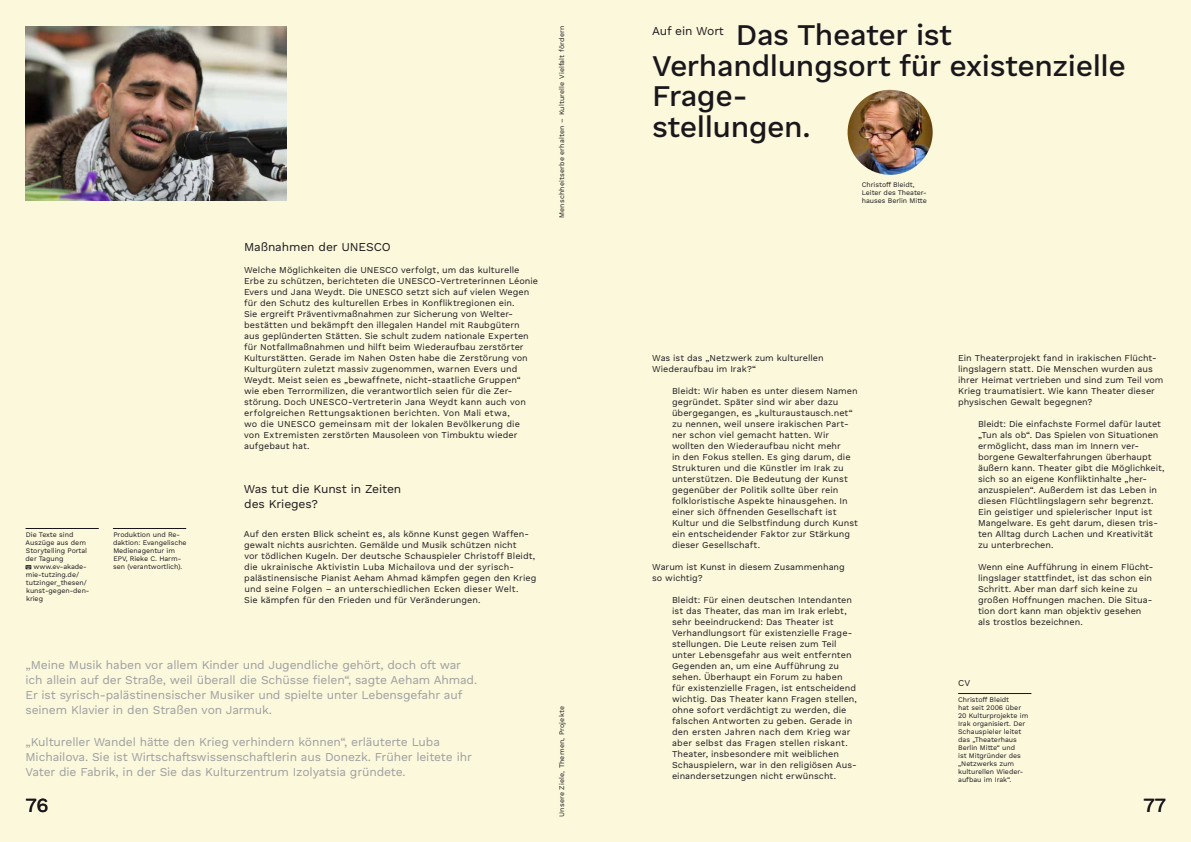
<style>
.page{position:relative;width:1191px;height:842px;background:#fbf8dc}
.page>*{position:absolute;margin:0;border:0;box-sizing:border-box;transform-origin:0 0}
.t1{font:500 30px/30.5px "Work Sans DUK";letter-spacing:-.015em;color:#1a171c}
.t2{font:500 20px "Work Sans DUK";color:#1a171c}
.t3{font:20px "Work Sans DUK";color:#1a171c}
.t4{font:12px/15px "Work Sans DUK";letter-spacing:-.01em;color:#9c9e9f}
.t5{font:12px/15px "Work Sans DUK";letter-spacing:-.01em;color:#1a171c}
.t6{font:9px/11px "Work Sans DUK";letter-spacing:.005em;color:#1a171c}
.t7{font:7px/8px "Work Sans DUK";letter-spacing:-.005em;color:#1a171c}
.t8{font:7px "Work Sans DUK";letter-spacing:.02em;color:#1a171c}
</style>
<div class="page">
<img style="left:847px;top:90px;width:85px;height:85px;border-radius:43px">
<hr style="left:26px;top:528px;width:73px;height:1px;background:#1a171c">
<svg style="left:26px;top:565px;width:5px;height:4px"></svg>
<hr style="left:958px;top:693px;width:73px;height:1px;background:#1a171c">
<hr style="left:113px;top:528px;width:73px;height:1px;background:#1a171c">
<img style="left:25px;top:26px;width:261px;height:174px">
<p class="t7" style="left:26px;top:531px;width:63px">Die Texte sind<br>Auszüge aus dem<br>Storytelling Portal der Tagung</p>
<p class="t7" style="left:26px;top:563px;width:65px;text-indent:8px">www.ev-akade&shy;mie-tutzing.de/ tutzinger_thesen/ kunst-gegen-den&shy;krieg</p>
<p class="t7" style="left:113px;top:531px;width:75px">Produktion und Re&shy;daktion: Evangelische<br>Medienagentur im<br>EPV, Rieke C. Harm&shy;sen (verantwortlich).</p>
<h3 class="t5" style="left:244px;top:240px;width:148px">Maßnahmen der UNESCO</h3>
<p class="t6" style="left:244px;top:265px;width:295px">Welche Möglichkeiten die UNESCO verfolgt, um das kulturelle Erbe zu schützen, berichteten die UNESCO-Vertreterinnen Léonie Evers und Jana Weydt. Die UNESCO setzt sich auf vielen Wegen für den Schutz des kulturellen Erbes in Konfliktregionen ein.<br>Sie ergreift Präventivmaßnahmen zur Sicherung von Welter&shy;bestätten und bekämpft den illegalen Handel mit Raubgütern<br>aus geplünderten Stätten. Sie schult zudem nationale Experten für Notfallmaßnahmen und hilft beim Wiederaufbau zerstörter Kulturstätten. Gerade im Nahen Osten habe die Zerstörung von Kulturgütern zuletzt massiv zugenommen, warnen Evers und Weydt. Meist seien es „bewaffnete, nicht-staatliche Gruppen“ wie eben Terrormilizen, die verantwortlich seien für die Zer&shy;störung. Doch UNESCO-Vertreterin Jana Weydt kann auch von erfolgreichen Rettungsaktionen berichten. Von Mali etwa,<br>wo die UNESCO gemeinsam mit der lokalen Bevölkerung die von Extremisten zerstörten Mausoleen von Timbuktu wieder aufgebaut hat.</p>
<h3 class="t5" style="left:244px;top:482px;width:159px">Was tut die Kunst in Zeiten des Krieges?</h3>
<p class="t6" style="left:244px;top:529px;width:294px">Auf den ersten Blick scheint es, als könne Kunst gegen Waffen&shy;gewalt nichts ausrichten. Gemälde und Musik schützen nicht<br>vor tödlichen Kugeln. Der deutsche Schauspieler Christoff Bleidt, die ukrainische Aktivistin Luba Michailova und der syrisch&shy;palästinensische Pianist Aeham Ahmad kämpfen gegen den Krieg und seine Folgen – an unterschiedlichen Ecken dieser Welt.<br>Sie kämpfen für den Frieden und für Veränderungen.</p>
<p class="t8" style="left:557px;top:218px;width:194px;rotate:-90deg">Menschheitserbe erhalten – Kulturelle Vielfalt fördern</p>
<p class="t4" style="left:26px;top:658px;width:453px">„Meine Musik haben vor allem Kinder und Jugendliche gehört, doch oft war ich allein auf der Straße, weil überall die Schüsse fielen“, sagte Aeham Ahmad.<br>Er ist syrisch-palästinensischer Musiker und spielte unter Lebensgefahr auf seinem Klavier in den Straßen von Jarmuk.</p>
<h3 class="t4" style="left:26px;top:735px;width:448px">„Kultureller Wandel hätte den Krieg verhindern können“, erläuterte Luba<br>Michailova. Sie ist Wirtschaftswissenschaftlerin aus Donezk. Früher leitete ihr<br>Vater die Fabrik, in der Sie das Kulturzentrum Izolyatsia gründete.</h3>
<h2 class="t2" style="left:26px;top:794px;width:25px">76</h2>
<p class="t8" style="left:557px;top:817px;width:112px;rotate:-90deg">Unsere Ziele, Themen, Projekte</p>
<h1 class="t1" style="left:652px;top:21px;width:475px;text-indent:84px">Das Theater ist<br>Verhandlungsort für existenzielle<br>Frage-<br>stellungen.</h1>
<h3 class="t5" style="left:652px;top:24px;width:73px">Auf ein Wort</h3>
<p class="t7" style="left:861px;top:181px;width:67px">Christoff Bleidt,<br>Leiter des Theater&shy;hauses Berlin Mitte</p>
<p class="t6" style="left:652px;top:353px;width:173px">Was ist das „Netzwerk zum kulturellen<br>Wiederaufbau im Irak?“</p>
<p class="t6" style="left:672px;top:386px;width:187px">Bleidt: Wir haben es unter diesem Namen gegründet. Später sind wir aber dazu übergegangen, es „kulturaustausch.net“ zu nennen, weil unsere irakischen Part&shy;ner schon viel gemacht hatten. Wir wollten den Wiederaufbau nicht mehr<br>in den Fokus stellen. Es ging darum, die Strukturen und die Künstler im Irak zu unterstützen. Die Bedeutung der Kunst gegenüber der Politik sollte über rein folkloristische Aspekte hinausgehen. In einer sich öffnenden Gesellschaft ist Kultur und die Selbstfindung durch Kunst ein entscheidender Faktor zur Stärkung dieser Gesellschaft.</p>
<p class="t6" style="left:652px;top:562px;width:194px">Warum ist Kunst in diesem Zusammenhang so wichtig?</p>
<p class="t6" style="left:672px;top:595px;width:186px">Bleidt: Für einen deutschen Intendanten ist das Theater, das man im Irak erlebt, sehr beeindruckend: Das Theater ist Verhandlungsort für existenzielle Frage&shy;stellungen. Die Leute reisen zum Teil unter Lebensgefahr aus weit entfernten Gegenden an, um eine Aufführung zu sehen. Überhaupt ein Forum zu haben für existenzielle Fragen, ist entscheidend wichtig. Das Theater kann Fragen stellen, ohne sofort verdächtigt zu werden, die falschen Antworten zu geben. Gerade in den ersten Jahren nach dem Krieg war aber selbst das Fragen stellen riskant.<br>Theater, insbesondere mit weiblichen Schauspielern, war in den religiösen Aus&shy;einandersetzungen nicht erwünscht.</p>
<p class="t6" style="left:958px;top:353px;width:207px">Ein Theaterprojekt fand in irakischen Flücht&shy;lingslagern statt. Die Menschen wurden aus ihrer Heimat vertrieben und sind zum Teil vom Krieg traumatisiert. Wie kann Theater dieser physischen Gewalt begegnen?</p>
<p class="t6" style="left:978px;top:419px;width:188px">Bleidt: Die einfachste Formel dafür lautet „Tun als ob“. Das Spielen von Situationen ermöglicht, dass man im Innern ver&shy;borgene Gewalterfahrungen überhaupt äußern kann. Theater gibt die Möglichkeit, sich so an eigene Konfliktinhalte „her&shy;anzuspielen“. Außerdem ist das Leben in diesen Flüchtlingslagern sehr begrenzt.<br>Ein geistiger und spielerischer Input ist Mangelware. Es geht darum, diesen tris&shy;ten Alltag durch Lachen und Kreativität zu unterbrechen.</p>
<p class="t6" style="left:978px;top:562px;width:177px">Wenn eine Aufführung in einem Flücht&shy;lingslager stattfindet, ist das schon ein Schritt. Aber man darf sich keine zu großen Hoffnungen machen. Die Situa&shy;tion dort kann man objektiv gesehen als trostlos bezeichnen.</p>
<p class="t6" style="left:958px;top:678px;width:14px">CV</p>
<p class="t7" style="left:958px;top:696px;width:72px">Christoff Bleidt<br>hat seit 2006 über<br>20 Kulturprojekte im<br>Irak organisiert. Der<br>Schauspieler leitet das „Theaterhaus<br>Berlin Mitte“ und<br>ist Mitgründer des „Netzwerks zum kulturellen Wieder&shy;aufbau im Irak“.</p>
<h2 class="t3" style="left:1143px;top:794px;width:24px">77</h2>
</div>
